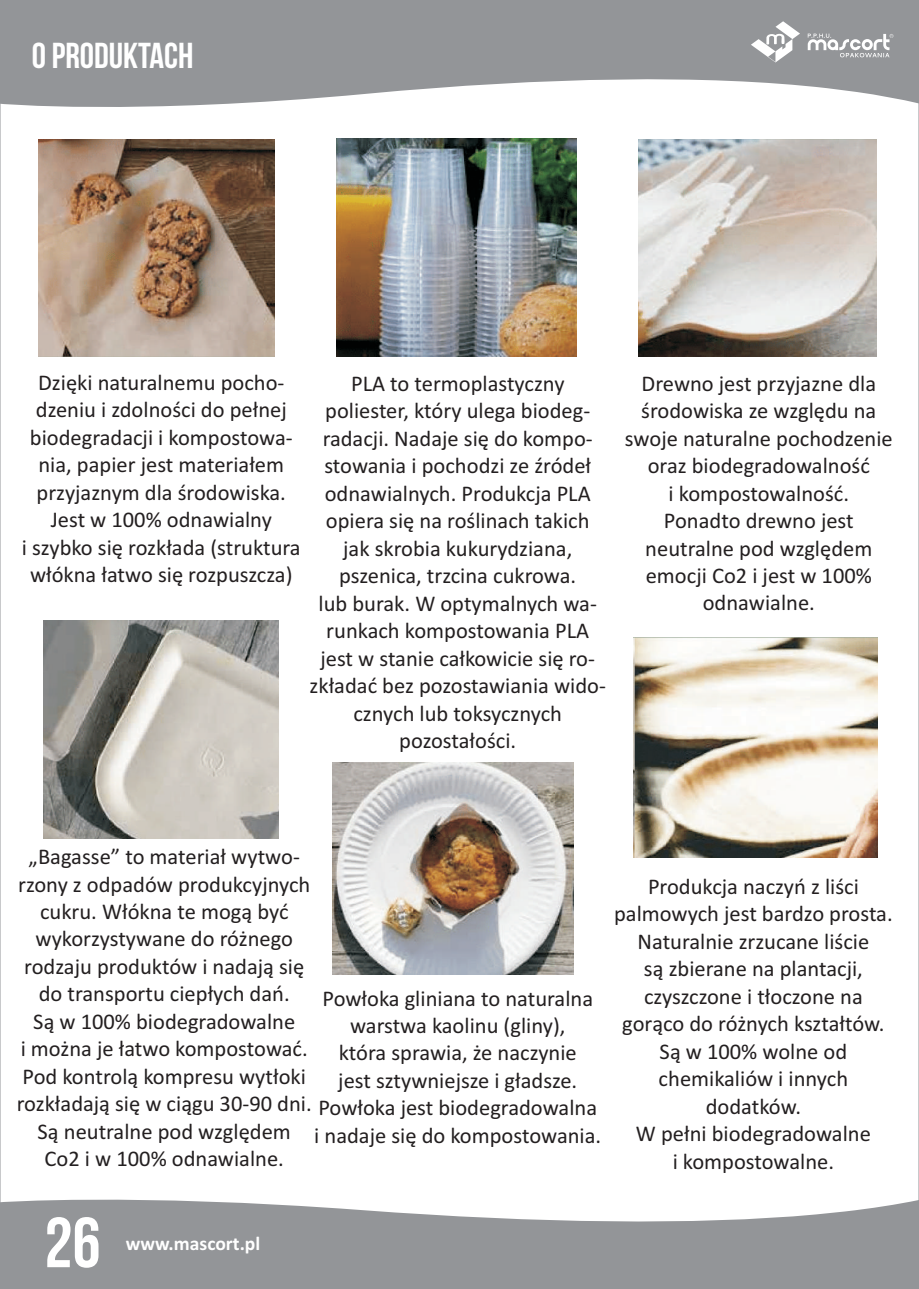
<style>
.page{position:relative;width:919px;height:1289px;background:#fff}
.page>*{position:absolute;margin:0;border:0;box-sizing:border-box;transform-origin:0 0}
.t1{font:70.8px "Bebas Neue";color:#fff}
.t2{font:36px "Bebas Neue";color:#fff}
.t3{font:22.5px/27.5px "Calibri";color:#231f20;text-align:center}
.t4{font:700 19.65px "Calibri";color:#fff}
</style>
<div class="page">
<svg style="left:2px;top:1199px;width:914px;height:87px;background:#a1a3a6"></svg>
<svg style="left:2px;top:2px;width:914px;height:105px;background:#a2a4a6"></svg>
<svg style="left:750px;top:21px;width:50px;height:41px"></svg>
<svg style="left:807px;top:34px;width:86px;height:23px"></svg>
<img style="left:38px;top:139px;width:237px;height:217px">
<img style="left:336px;top:138px;width:240px;height:218px">
<img style="left:638px;top:139px;width:238px;height:217px">
<img style="left:43px;top:620px;width:235px;height:218px">
<img style="left:332px;top:762px;width:241px;height:212px">
<img style="left:633px;top:637px;width:244px;height:220px">
<h2 class="t2" style="left:32px;top:41px;width:163px">O PRODUKTACH</h2>
<p class="t3" style="left:22px;top:370px;width:280px">Dziêki naturalnemu pocho&shy;dzeniu i zdolnoœci do pe³nej biodegradacji i kompostowa&shy;nia, papier jest materia³em przyjaznym dla œrodowiska.<br>Jest w 100% odnawialny<br>i szybko siê rozk³ada (struktura w³ókna ³atwo siê rozpuszcza)</p>
<p class="t3" style="left:309px;top:371px;width:298px">PLA to termoplastyczny poliester, który ulega biodeg&shy;radacji. Nadaje siê do kompo&shy;stowania i pochodzi ze Ÿróde³ odnawialnych. Produkcja PLA opiera siê na roœlinach takich<br>jak skrobia kukurydziana, pszenica, trzcina cukrowa.<br>lub burak. W optymalnych wa&shy;runkach kompostowania PLA jest w stanie ca³kowicie siê ro&shy;zk³adaæ bez pozostawiania wido&shy;cznych lub toksycznych pozosta³oœci.</p>
<p class="t3" style="left:625px;top:371px;width:269px">Drewno jest przyjazne dla œrodowiska ze wzglêdu na swoje naturalne pochodzenie oraz biodegradowalnoœæ<br>i kompostowalnoœæ.<br>Ponadto drewno jest neutralne pod wzglêdem emocji Co2 i jest w 100% odnawialne.</p>
<p class="t3" style="left:17px;top:844px;width:296px">„Bagasse” to materia³ wytwo&shy;rzony z odpadów produkcyjnych cukru. W³ókna te mog¹ byæ wykorzystywane do ró¿nego rodzaju produktów i nadaj¹ siê do transportu ciep³ych dañ.<br>S¹ w 100% biodegradowalne<br>i mo¿na je ³atwo kompostowaæ.<br>Pod kontrol¹ kompresu wyt³oki rozk³adaj¹ siê w ci¹gu 30-90 dni.<br>S¹ neutralne pod wzglêdem<br>Co2 i w 100% odnawialne.</p>
<p class="t3" style="left:314px;top:986px;width:288px">Pow³oka gliniana to naturalna warstwa kaolinu (gliny),<br>która sprawia, ¿e naczynie<br>jest sztywniejsze i g³adsze.<br>Pow³oka jest biodegradowalna i nadaje siê do kompostowania.</p>
<p class="t3" style="left:614px;top:874px;width:280px">Produkcja naczyñ z liœci palmowych jest bardzo prosta.<br>Naturalnie zrzucane liœcie<br>s¹ zbierane na plantacji, czyszczone i t³oczone na gor¹co do ró¿nych kszta³tów.<br>S¹ w 100% wolne od chemikaliów i innych dodatków.<br>W pe³ni biodegradowalne<br>i kompostowalne.</p>
<h1 class="t1" style="left:44px;top:1213px;width:58px">26</h1>
<p class="t4" style="left:126px;top:1234px;width:136px">www.mascort.pl</p>
</div>
